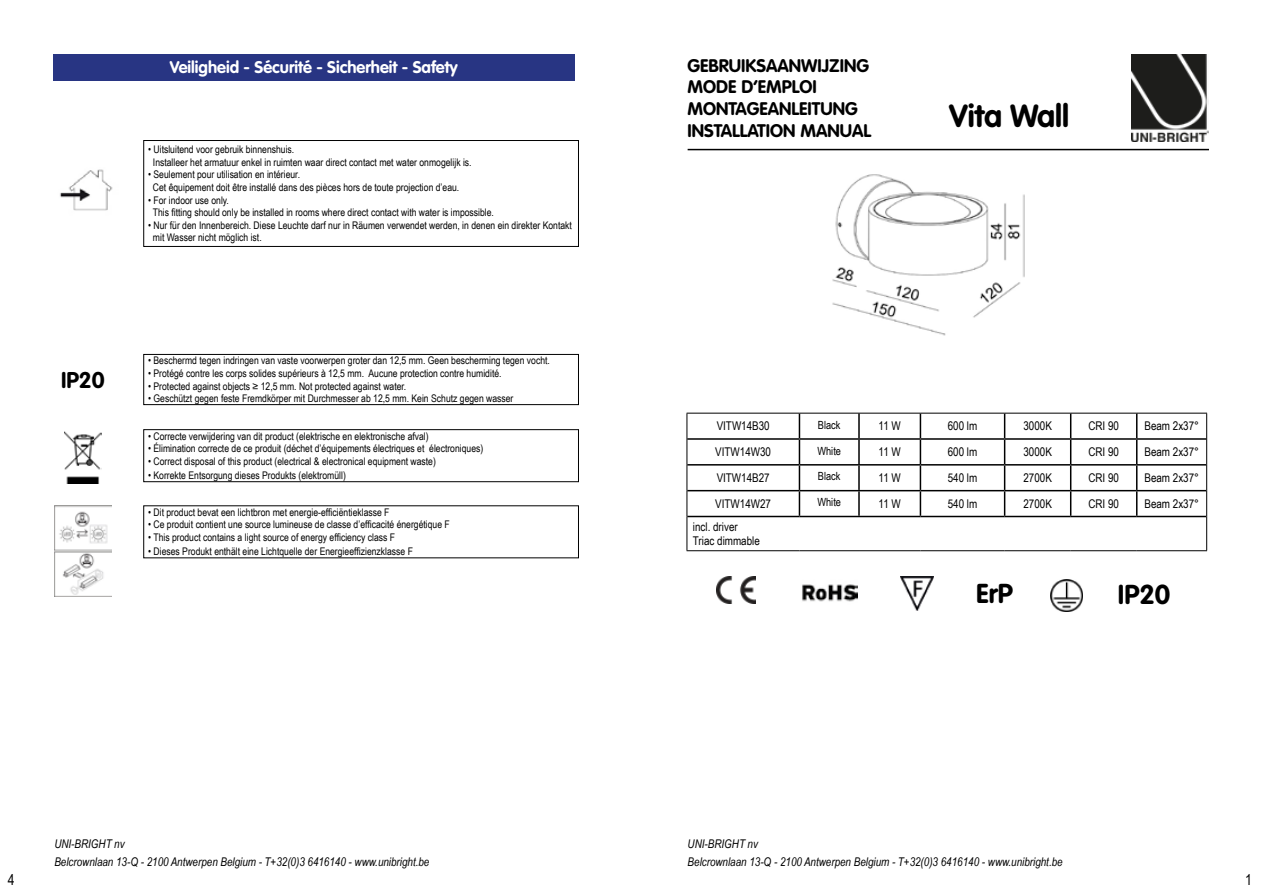
<style>
.page{position:relative;width:1263px;height:893px;background:#fff}
.page>*{position:absolute;margin:0;border:0;box-sizing:border-box;transform-origin:0 0}
.t1{font:700 31.5px "Unibright";color:#000}
.t2{font:700 27px "Unibright";color:#000}
.t3{font:700 22.5px "Unibright";color:#000}
.t4{font:700 18px/21.6px "Unibright";color:#000}
.t5{font:700 16.65px "Unibright";color:#fff}
.t6{font:15px "Arial Narrow";color:#000}
.t7{font:12px/13.5px "Arial Narrow";color:#000}
.t8{font:italic 12px/18px "Arial Narrow";color:#000}
.t9{font:11.25px "Arial Narrow";color:#000}
.t10{font:10.5px/12.6px "Arial Narrow";color:#000}
</style>
<div class="page">
<img style="left:1132px;top:54px;width:77px;height:88px">
<hr style="left:688px;top:149px;width:521px;height:1px;background:#000">
<div style="left:53px;top:54px;width:521px;height:27px;background:#283583"></div>
<div style="left:144px;top:140px;width:435px;height:107px;border:1px solid #000"></div>
<div style="left:144px;top:354px;width:435px;height:51px;border:1px solid #000"></div>
<div style="left:144px;top:429px;width:435px;height:53px;border:1px solid #000"></div>
<img style="left:64px;top:431px;width:37px;height:52px">
<img style="left:60px;top:169px;width:53px;height:42px">
<img style="left:54px;top:506px;width:58px;height:90px">
<img style="left:716px;top:576px;width:39px;height:28px">
<img style="left:802px;top:584px;width:56px;height:18px">
<img style="left:900px;top:577px;width:33px;height:33px">
<img style="left:1050px;top:580px;width:32px;height:32px">
<hr style="left:686px;top:413px;width:113px;height:1px;background:#000">
<hr style="left:799px;top:413px;width:60px;height:1px;background:#000">
<hr style="left:859px;top:413px;width:61px;height:1px;background:#000">
<hr style="left:920px;top:413px;width:85px;height:1px;background:#000">
<hr style="left:1005px;top:413px;width:66px;height:1px;background:#000">
<hr style="left:1071px;top:413px;width:66px;height:1px;background:#000">
<hr style="left:1137px;top:413px;width:70px;height:1px;background:#000">
<svg style="left:686px;top:413px;width:1px;height:103px"></svg>
<svg style="left:1206px;top:413px;width:1px;height:103px"></svg>
<hr style="left:686px;top:516px;width:1px;height:34px;background:#000">
<hr style="left:1206px;top:516px;width:1px;height:34px;background:#000">
<hr style="left:686px;top:550px;width:113px;height:1px;background:#000">
<hr style="left:799px;top:550px;width:60px;height:1px;background:#000">
<hr style="left:859px;top:550px;width:61px;height:1px;background:#000">
<hr style="left:920px;top:550px;width:85px;height:1px;background:#000">
<hr style="left:1005px;top:550px;width:66px;height:1px;background:#000">
<hr style="left:1071px;top:550px;width:66px;height:1px;background:#000">
<hr style="left:1137px;top:550px;width:70px;height:1px;background:#000">
<hr style="left:858px;top:413px;width:2px;height:25px;background:#000">
<hr style="left:687px;top:438px;width:112px;height:2px;background:#000">
<hr style="left:799px;top:438px;width:60px;height:2px;background:#000">
<hr style="left:859px;top:438px;width:61px;height:2px;background:#000">
<hr style="left:858px;top:440px;width:2px;height:24px;background:#000">
<hr style="left:920px;top:438px;width:85px;height:2px;background:#000">
<hr style="left:1005px;top:438px;width:66px;height:2px;background:#000">
<hr style="left:1071px;top:438px;width:66px;height:2px;background:#000">
<hr style="left:1137px;top:438px;width:69px;height:2px;background:#000">
<hr style="left:687px;top:464px;width:112px;height:2px;background:#000">
<hr style="left:799px;top:464px;width:60px;height:2px;background:#000">
<hr style="left:859px;top:464px;width:61px;height:2px;background:#000">
<hr style="left:858px;top:466px;width:2px;height:24px;background:#000">
<hr style="left:920px;top:464px;width:85px;height:2px;background:#000">
<hr style="left:1005px;top:464px;width:66px;height:2px;background:#000">
<hr style="left:1071px;top:464px;width:66px;height:2px;background:#000">
<hr style="left:1137px;top:464px;width:69px;height:2px;background:#000">
<hr style="left:687px;top:490px;width:112px;height:1px;background:#000">
<hr style="left:799px;top:490px;width:60px;height:1px;background:#000">
<svg style="left:799px;top:413px;width:1px;height:103px"></svg>
<hr style="left:859px;top:490px;width:61px;height:1px;background:#000">
<hr style="left:858px;top:491px;width:2px;height:25px;background:#000">
<hr style="left:920px;top:490px;width:85px;height:1px;background:#000">
<svg style="left:920px;top:413px;width:1px;height:103px"></svg>
<hr style="left:1005px;top:490px;width:66px;height:1px;background:#000">
<svg style="left:1004px;top:413px;width:1px;height:103px"></svg>
<hr style="left:1071px;top:490px;width:66px;height:1px;background:#000">
<svg style="left:1070px;top:413px;width:1px;height:103px"></svg>
<hr style="left:1137px;top:490px;width:69px;height:1px;background:#000">
<svg style="left:1136px;top:413px;width:1px;height:103px"></svg>
<hr style="left:687px;top:516px;width:112px;height:1px;background:#000">
<hr style="left:799px;top:516px;width:60px;height:1px;background:#000">
<hr style="left:859px;top:516px;width:61px;height:1px;background:#000">
<hr style="left:920px;top:516px;width:85px;height:1px;background:#000">
<hr style="left:1005px;top:516px;width:66px;height:1px;background:#000">
<hr style="left:1071px;top:516px;width:66px;height:1px;background:#000">
<hr style="left:1137px;top:516px;width:69px;height:1px;background:#000">
<img style="left:832px;top:174px;width:193px;height:162px">
<h3 class="t5" style="left:170px;top:54px;width:289px">Veiligheid - Sécurité - Sicherheit - Safety</h3>
<p class="t10" style="left:153px;top:143px;width:320px;text-indent:-5px">• Uitsluitend voor gebruik binnenshuis.<br>Installeer het armatuur enkel in ruimten waar direct contact met water onmogelijk is.</p>
<p class="t10" style="left:153px;top:168px;width:308px;text-indent:-5px">• Seulement pour utilisation en intérieur.<br>Cet êquipement doit être installé dans des pièces hors de toute projection d’eau.</p>
<p class="t10" style="left:153px;top:193px;width:343px;text-indent:-5px">• For indoor use only.<br>This fitting should only be installed in rooms where direct contact with water is impossible.</p>
<p class="t10" style="left:153px;top:218px;width:420px;text-indent:-5px">• Nur für den Innenbereich. Diese Leuchte darf nur in Räumen verwendet werden, in denen ein direkter Kontakt mit Wasser nicht möglich ist.</p>
<h3 class="t3" style="left:61px;top:363px;width:45px">IP20</h3>
<p class="t10" style="left:148px;top:354px;width:403px">• Beschermd tegen indringen van vaste voorwerpen groter dan 12,5 mm. Geen bescherming tegen vocht.</p>
<p class="t10" style="left:148px;top:367px;width:355px">• Protégé contre les corps solides supérieurs à 12,5 mm. Aucune protection contre humidité.</p>
<p class="t10" style="left:148px;top:379px;width:260px">• Protected against objects ≥ 12,5 mm. Not protected against water.</p>
<p class="t10" style="left:148px;top:392px;width:367px">• Geschützt gegen feste Fremdkörper mit Durchmesser ab 12,5 mm. Kein Schutz gegen wasser</p>
<p class="t10" style="left:148px;top:429px;width:282px">• Correcte verwijdering van dit product (elektrische en elektronische afval)</p>
<p class="t10" style="left:148px;top:442px;width:337px">• Élimination correcte de ce produit (déchet d’équipements électriques et électroniques)</p>
<p class="t10" style="left:148px;top:454px;width:289px">• Correct disposal of this product (electrical &amp; electronical equipment waste)</p>
<p class="t10" style="left:148px;top:469px;width:199px">• Korrekte Entsorgung dieses Produkts (elektromüll)</p>
<p class="t10" style="left:148px;top:505px;width:243px">• Dit product bevat een lichtbron met energie-efficiëntieklasse F</p>
<p class="t10" style="left:148px;top:518px;width:303px">• Ce produit contient une source lumineuse de classe d’efficacité énergétique F</p>
<p class="t10" style="left:148px;top:531px;width:248px">• This product contains a light source of energy efficiency class F</p>
<p class="t10" style="left:148px;top:545px;width:266px">• Dieses Produkt enthält eine Lichtquelle der Energieeffizienzklasse F</p>
<p class="t8" style="left:54px;top:834px;width:377px">UNI-BRIGHT nv<br>Belcrownlaan 13-Q - 2100 Antwerpen Belgium - T+32(0)3 6416140 - www.unibright.be</p>
<h3 class="t4" style="left:688px;top:55px;width:185px">GEBRUIKSAANWIJZING<br>MODE D’EMPLOI<br>MONTAGEANLEITUNG<br>INSTALLATION MANUAL</h3>
<h1 class="t1" style="left:949px;top:92px;width:122px">Vita Wall</h1>
<p class="t7" style="left:717px;top:419px;width:55px">VITW14B30</p>
<p class="t9" style="left:818px;top:416px;width:24px">Black</p>
<p class="t7" style="left:878px;top:419px;width:24px">11 W</p>
<p class="t7" style="left:948px;top:419px;width:31px">600 lm</p>
<p class="t7" style="left:1023px;top:419px;width:30px">3000K</p>
<p class="t7" style="left:1088px;top:419px;width:32px">CRI 90</p>
<p class="t7" style="left:1144px;top:419px;width:56px">Beam 2x37°</p>
<p class="t7" style="left:715px;top:445px;width:57px">VITW14W30</p>
<p class="t9" style="left:817px;top:442px;width:25px">White</p>
<p class="t7" style="left:878px;top:445px;width:24px">11 W</p>
<p class="t7" style="left:948px;top:445px;width:31px">600 lm</p>
<p class="t7" style="left:1023px;top:445px;width:30px">3000K</p>
<p class="t7" style="left:1088px;top:445px;width:32px">CRI 90</p>
<p class="t7" style="left:1144px;top:445px;width:56px">Beam 2x37°</p>
<p class="t7" style="left:717px;top:471px;width:55px">VITW14B27</p>
<p class="t9" style="left:818px;top:468px;width:24px">Black</p>
<p class="t7" style="left:878px;top:471px;width:24px">11 W</p>
<p class="t7" style="left:948px;top:471px;width:31px">540 lm</p>
<p class="t7" style="left:1023px;top:471px;width:30px">2700K</p>
<p class="t7" style="left:1088px;top:471px;width:32px">CRI 90</p>
<p class="t7" style="left:1144px;top:471px;width:56px">Beam 2x37°</p>
<p class="t7" style="left:715px;top:496px;width:57px">VITW14W27</p>
<p class="t9" style="left:817px;top:494px;width:25px">White</p>
<p class="t7" style="left:878px;top:496px;width:24px">11 W</p>
<p class="t7" style="left:948px;top:496px;width:31px">540 lm</p>
<p class="t7" style="left:1023px;top:496px;width:30px">2700K</p>
<p class="t7" style="left:1088px;top:496px;width:32px">CRI 90</p>
<p class="t7" style="left:1144px;top:496px;width:56px">Beam 2x37°</p>
<p class="t7" style="left:693px;top:520px;width:68px">incl. driver<br>Triac dimmable</p>
<h2 class="t2" style="left:976px;top:573px;width:38px">ErP</h2>
<h2 class="t2" style="left:1118px;top:574px;width:54px">IP20</h2>
<p class="t8" style="left:688px;top:834px;width:377px">UNI-BRIGHT nv<br>Belcrownlaan 13-Q - 2100 Antwerpen Belgium - T+32(0)3 6416140 - www.unibright.be</p>
<h3 class="t6" style="left:8px;top:868px;width:8px">4</h3>
<h3 class="t6" style="left:1245px;top:868px;width:8px">1</h3>
</div>
